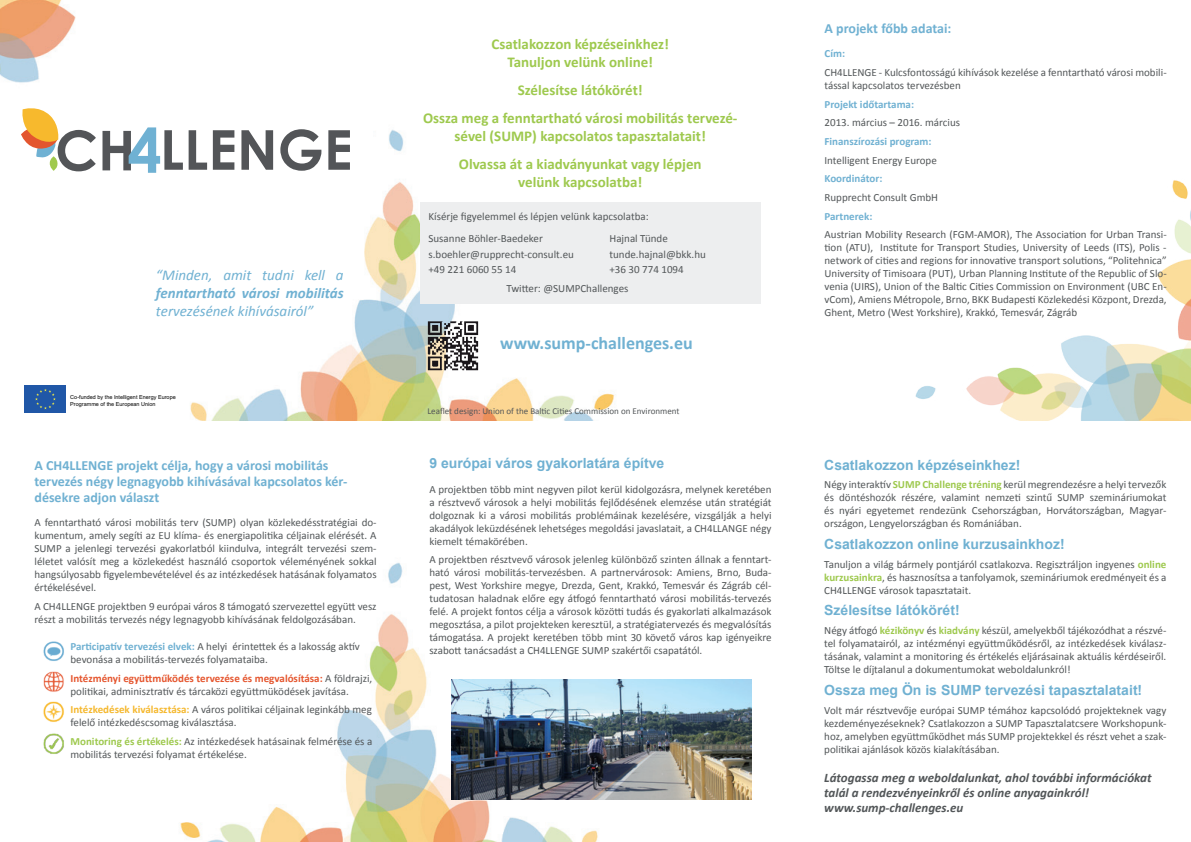
<style>
.page{position:relative;width:1191px;height:842px;background:#fff}
.page>*{position:absolute;margin:0;border:0;box-sizing:border-box;transform-origin:0 0}
.t1{font:700 55px "Century Gothic";color:#535558}
.t2{font:700 18px "Calibri";color:#70b1d2}
.t3{font:700 15px/28px "Calibri";color:#9ec94e;text-align:center}
.t4{font:italic 15px "Calibri";color:#70b1d2}
.t5{font:italic 700 15px "Calibri";color:#70b1d2}
.t6{font:700 14px "Arial";color:#70b1d2}
.t7{font:700 14px/16.1px "Calibri";color:#70b1d2}
.t8{font:italic 700 13px/15px "Calibri";color:#525658}
.t9{font:11px/13px "Calibri";color:#525658;text-align:justify}
.t10{font:700 11px "Calibri";color:#70b1d2}
.t11{font:9px "Calibri";color:#525658}
.t12{font:5.5px/6.6px "Arial";color:#000}
.s1{font-size:61.6px;color:#6fb1d3}
.s2{font-weight:700;color:#70b1d2}
.s3{font-weight:700;color:#e5562f}
.s4{font-weight:700;color:#f5b82e}
.s5{font-weight:700;color:#9ec94e}
</style>
<div class="page">
<img style="left:0;top:12px;width:1191px;height:409px">
<svg style="left:0;top:0;width:70px;height:13px"></svg>
<img style="left:180px;top:562px;width:479px;height:280px">
<img style="left:43px;top:671px;width:21px;height:21px">
<img style="left:43px;top:733px;width:21px;height:21px">
<img style="left:43px;top:701px;width:21px;height:21px">
<img style="left:43px;top:641px;width:21px;height:20px">
<div style="left:9px;top:245px;width:241px;height:107px;background:#fff"></div>
<div style="left:420px;top:202px;width:341px;height:102px;background:#edeeef"></div>
<div style="left:5px;top:92px;width:367px;height:102px;background:#fff"></div>
<svg style="left:21px;top:108px;width:38px;height:63px"></svg>
<img style="left:420px;top:313px;width:65px;height:65px">
<svg style="left:24px;top:385px;width:43px;height:29px"></svg>
<div style="left:25px;top:385px;width:41px;height:28px;background:#2057a7"></div>
<svg style="left:35px;top:389px;width:21px;height:20px"></svg>
<img style="left:451px;top:679px;width:300px;height:120px">
<h1 class="t1" style="left:55px;top:108px;width:299px">CH <span class="s1">4</span> LLENGE</h1>
<h3 class="t4" style="left:156px;top:265px;width:189px">“Minden, amit tudni kell a</h3>
<h3 class="t5" style="left:156px;top:284px;width:189px">fenntartható városi mobilitás</h3>
<h3 class="t4" style="left:156px;top:301px;width:159px">tervezésének kihívásairól”</h3>
<p class="t12" style="left:70px;top:395px;width:107px">Co-funded by the Intelligent Energy Europe<br>Programme of the European Union</p>
<p class="t7" style="left:34px;top:457px;width:314px">A CH4LLENGE projekt célja, hogy a városi mobilitás tervezés négy legnagyobb kihívásával kapcsolatos kér&shy;désekre adjon választ</p>
<p class="t9" style="left:34px;top:516px;width:344px">A fenntartható városi mobilitás terv (SUMP) olyan közlekedésstratégiai do&shy;kumentum, amely segíti az EU klíma- és energiapolitika céljainak elérését. A SUMP a jelenlegi tervezési gyakorlatból kiindulva, integrált tervezési szem&shy;léletet valósít meg a közlekedést használó csoportok véleményének sokkal hangsúlyosabb figyelembevételével és az intézkedések hatásának folyamatos értékelésével.</p>
<p class="t9" style="left:34px;top:600px;width:344px">A CH4LLENGE projektben 9 európai város 8 támogató szervezettel együtt vesz részt a mobilitás tervezés négy legnagyobb kihívásának feldolgozásában.</p>
<p class="t9" style="left:70px;top:640px;width:291px"><span class="s2">Participatív tervezési elvek:</span> A helyi érintettek és a lakosság aktív bevonása a mobilitás-tervezés folyamataiba.</p>
<p class="t9" style="left:70px;top:671px;width:303px"><span class="s3">Intézményi együttműködés tervezése és megvalósítása:</span> A földrajzi, politikai, adminisztratív és tárcaközi együttmüködések javítása.</p>
<p class="t9" style="left:70px;top:703px;width:303px"><span class="s4">Intézkedések kiválasztása:</span> A város politikai céljainak leginkább meg felelő intézkedéscsomag kiválasztása.</p>
<p class="t9" style="left:70px;top:735px;width:303px"><span class="s5">Monitoring és értékelés:</span> Az intézkedések hatásainak felmérése és a mobilitás tervezési folyamat értékelése.</p>
<h3 class="t3" style="left:491px;top:35px;width:179px;line-height:18px">Csatlakozzon képzéseinkhez!<br>Tanuljon velünk online!</h3>
<h3 class="t3" style="left:423px;top:76px;width:316px">Szélesítse látókörét!<br>Ossza meg a fenntartható városi mobilitás tervezé-</h3>
<h3 class="t3" style="left:454px;top:122px;width:253px;text-align:left">sével (SUMP) kapcsolatos tapasztalatait!<br>Olvassa át a kiadványunkat vagy lépjen</h3>
<h3 class="t3" style="left:518px;top:168px;width:126px">velünk kapcsolatba!</h3>
<p class="t9" style="left:428px;top:210px;width:222px">Kísérje figyelemmel és lépjen velünk kapcsolatba:</p>
<p class="t9" style="left:428px;top:230px;width:147px;line-height:15.8px;text-align:left">Susanne Böhler-Baedeker s.boehler@rupprecht-consult.eu +49 221 6060 55 14</p>
<p class="t9" style="left:609px;top:230px;width:98px;line-height:15.8px;text-align:left">Hajnal Tünde tunde.hajnal@bkk.hu +36 30 774 1094</p>
<p class="t9" style="left:506px;top:282px;width:123px">Twitter: @SUMPChallenges</p>
<h2 class="t2" style="left:500px;top:332px;width:194px">www.sump-challenges.eu</h2>
<p class="t11" style="left:427px;top:405px;width:253px">Leaflet design: Union of the Baltic Cities Commission on Environment</p>
<p class="t6" style="left:429px;top:454px;width:236px">9 európai város gyakorlatára építve</p>
<p class="t9" style="left:429px;top:482px;width:344px">A projektben több mint negyven pilot kerül kidolgozásra, melynek keretében a résztvevő városok a helyi mobilitás fejlődésének elemzése után stratégiát dolgoznak ki a városi mobilitás problémáinak kezelésére, vizsgálják a helyi akadályok leküzdésének lehetséges megoldási javaslatait, a CH4LLANGE négy kiemelt témakörében.</p>
<p class="t9" style="left:429px;top:553px;width:344px">A projektben résztvevő városok jelenleg különböző szinten állnak a fenntart&shy;ható városi mobilitás-tervezésben. A partnervárosok: Amiens, Brno, Buda&shy;pest, West Yorkshire megye, Drezda, Gent, Krakkó, Temesvár és Zágráb cél&shy;tudatosan haladnak előre egy átfogó fenntartható városi mobilitás-tervezés felé. A projekt fontos célja a városok közötti tudás és gyakorlati alkalmazások megosztása, a pilot projekteken keresztül, a stratégiatervezés és megvalósítás támogatása. A projekt keretében több mint 30 követő város kap igényeikre szabott tanácsadást a CH4LLENGE SUMP szakértői csapatától.</p>
<p class="t7" style="left:824px;top:20px;width:128px">A projekt főbb adatai:</p>
<p class="t10" style="left:824px;top:47px;width:22px">Cím:</p>
<p class="t9" style="left:824px;top:66px;width:344px">CH4LLENGE - Kulcsfontosságú kihívások kezelése a fenntartható városi mobili&shy;tással kapcsolatos tervezésben</p>
<p class="t10" style="left:824px;top:97px;width:91px">Projekt időtartama:</p>
<p class="t9" style="left:824px;top:116px;width:137px">2013. március – 2016. március</p>
<p class="t10" style="left:824px;top:134px;width:109px">Finanszírozási program:</p>
<p class="t9" style="left:824px;top:154px;width:114px">Intelligent Energy Europe</p>
<p class="t10" style="left:824px;top:172px;width:59px">Koordinátor:</p>
<p class="t9" style="left:824px;top:191px;width:115px">Rupprecht Consult GmbH</p>
<p class="t10" style="left:824px;top:209px;width:49px">Partnerek:</p>
<p class="t9" style="left:824px;top:228px;width:344px">Austrian Mobility Research (FGM-AMOR), The Association for Urban Transi&shy;tion (ATU), Institute for Transport Studies, University of Leeds (ITS), Polis - network of cities and regions for innovative transport solutions, “Politehnica” University of Timisoara (PUT), Urban Planning Institute of the Republic of Slo&shy;venia (UIRS), Union of the Baltic Cities Commission on Environment (UBC En&shy;vCom), Amiens Métropole, Brno, BKK Budapesti Közlekedési Központ, Drezda, Ghent, Metro (West Yorkshire), Krakkó, Temesvár, Zágráb</p>
<p class="t6" style="left:824px;top:455px;width:198px">Csatlakozzon képzéseinkhez!</p>
<p class="t9" style="left:824px;top:478px;width:344px">Négy interaktív <span class="s5">SUMP Challenge tréning</span> kerül megrendezésre a helyi tervezők és döntéshozók részére, valamint nemzeti szintű SUMP szemináriumokat és nyári egyetemet rendezünk Csehországban, Horvátországban, Magyar&shy;országon, Lengyelországban és Romániában.</p>
<p class="t6" style="left:824px;top:535px;width:242px">Csatlakozzon online kurzusainkhoz!</p>
<p class="t9" style="left:824px;top:557px;width:344px">Tanuljon a világ bármely pontjáról csatlakozva. Regisztráljon ingyenes <span class="s5">online kurzusainkra</span>, és hasznosítsa a tanfolyamok, szemináriumok eredményeit és a CH4LLENGE városok tapasztatait.</p>
<p class="t6" style="left:824px;top:601px;width:137px">Szélesítse látókörét!</p>
<p class="t9" style="left:824px;top:624px;width:344px">Négy átfogó <span class="s5">kézikönyv</span> és <span class="s5">kiadvány</span> készül, amelyekből tájékozódhat a részvé&shy;tel folyamatairól, az intézményi együttműködésről, az intézkedések kiválasz&shy;tásának, valamint a monitoring és értékelés eljárásainak aktuális kérdéseiről.<br>Töltse le díjtalanul a dokumentumokat weboldalunkról!</p>
<p class="t6" style="left:824px;top:681px;width:319px">Ossza meg Ön is SUMP tervezési tapasztalatait!</p>
<p class="t9" style="left:824px;top:703px;width:344px">Volt már résztvevője európai SUMP témához kapcsolódó projekteknek vagy kezdeményezéseknek? Csatlakozzon a SUMP Tapasztalatcsere Workshopunk&shy;hoz, amelyben együttműködhet más SUMP projektekkel és részt vehet a szak&shy;politikai ajánlások közös kialakításában.</p>
<p class="t8" style="left:824px;top:770px;width:329px">Látogassa meg a weboldalunkat, ahol további információkat talál a rendezvényeinkről és online anyagainkról! www.sump-challenges.eu</p>
</div>
